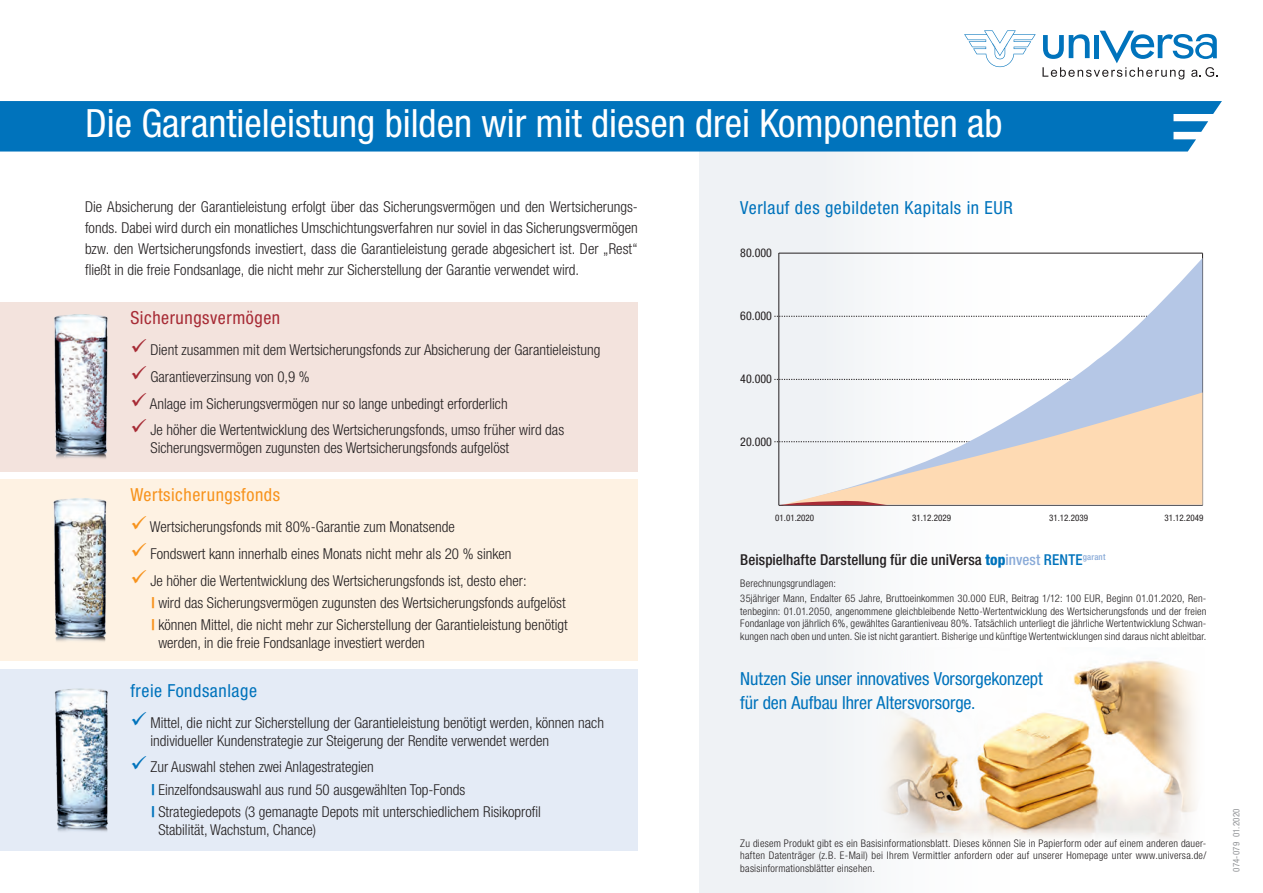
<style>
.page{position:relative;width:1263px;height:893px;background:#fff}
.page>*{position:absolute;margin:0;border:0;box-sizing:border-box;transform-origin:0 0}
.t1{font:condensed 39px "Helvetica Neue LT Std";color:#fff}
.t2{font:condensed 18px/24px "Helvetica Neue LT Std";color:#0073bc}
.t3{font:condensed 18px "Helvetica Neue LT Std";letter-spacing:.03em;color:#0073bc}
.t4{font:condensed 18px "Helvetica Neue LT Std";letter-spacing:.03em;color:#f7931d}
.t5{font:condensed 18px "Helvetica Neue LT Std";letter-spacing:.03em;color:#a72b35}
.t6{font:300 condensed 15px/22.2px "Helvetica Neue LT Std";color:#231f20}
.t7{font:500 condensed 15px "Helvetica Neue LT Std";letter-spacing:.005em;color:#231f20}
.t8{font:condensed 12px "Helvetica Neue LT Std";color:#231f20}
.t9{font:300 condensed 10.5px/12.6px "Helvetica Neue LT Std";letter-spacing:.015em;color:#231f20;text-align:justify}
.t10{font:condensed 9px "Helvetica Neue LT Std";color:#231f20}
.t11{font:condensed 9px "Helvetica Neue LT Std";letter-spacing:.025em;color:#939598}
.s1{color:#a72b35}
.s2{color:#f7931d}
.s3{font-weight:700;color:#f7931d}
.s4{color:#0073bc}
.s5{font-weight:700;color:#0073bc}
.s6{font-weight:800;color:#0073bc}
.s7{color:#89aad8}
</style>
<div class="page">
<div style="left:0;top:302px;width:638px;height:169px;background:#f3e3dd"></div>
<div style="left:0;top:479px;width:638px;height:182px;background:#fef2e3"></div>
<div style="left:0;top:669px;width:638px;height:182px;background:#e4ebf6"></div>
<div style="left:699px;top:152px;width:334px;height:741px;background:linear-gradient(to right,#ebeef2,#fff)"></div>
<div style="left:0;top:101px;width:1222px;height:51px;background:#0073bc"></div>
<svg style="left:1042px;top:31px;width:175px;height:48px"></svg>
<svg style="left:964px;top:30px;width:72px;height:37px"></svg>
<hr style="left:1202px;top:253px;width:1px;height:252px;background:#231f20">
<hr style="left:779px;top:253px;width:423px;height:1px;background:#231f20">
<hr style="left:779px;top:505px;width:423px;height:1px;background:#231f20">
<hr style="left:778px;top:253px;width:1px;height:252px;background:#231f20">
<svg style="left:783px;top:258px;width:419px;height:134px"></svg>
<svg style="left:782px;top:392px;width:420px;height:113px"></svg>
<svg style="left:779px;top:500px;width:110px;height:5px"></svg>
<img style="left:54px;top:314px;width:54px;height:145px">
<img style="left:53px;top:498px;width:54px;height:144px">
<img style="left:54px;top:688px;width:54px;height:144px">
<img style="left:844px;top:648px;width:352px;height:202px">
<h1 class="t1" style="left:85px;top:101px;width:919px">Die Garantieleistung bilden wir mit diesen drei Komponenten ab</h1>
<p class="t6" style="left:85px;top:196px;width:554px;line-height:21px;text-align:justify">Die Absicherung der Garantieleistung erfolgt über das Sicherungsvermögen und den Wertsicherungs&shy;fonds. Dabei wird durch ein monatliches Umschichtungsverfahren nur soviel in das Sicherungsvermögen bzw. den Wertsicherungsfonds investiert, dass die Garantieleistung gerade abgesichert ist. Der „Rest“ fließt in die freie Fondsanlage, die nicht mehr zur Sicherstellung der Garantie verwendet wird.</p>
<p class="t5" style="left:130px;top:307px;width:151px">Sicherungsvermögen</p>
<p class="t6" style="left:130px;top:338px;width:471px"><span class="s1">✓</span> Dient zusammen mit dem Wertsicherungsfonds zur Absicherung der Garantieleistung</p>
<p class="t6" style="left:130px;top:365px;width:181px"><span class="s1">✓</span> Garantieverzinsung von 0,9 %</p>
<p class="t6" style="left:130px;top:392px;width:379px"><span class="s1">✓</span> Anlage im Sicherungsvermögen nur so lange unbedingt erforderlich</p>
<p class="t6" style="left:150px;top:421px;width:415px;line-height:18px;text-indent:-20px"><span class="s1">✓</span> Je höher die Wertentwicklung des Wertsicherungsfonds, umso früher wird das<br>Sicherungsvermögen zugunsten des Wertsicherungsfonds aufgelöst</p>
<p class="t4" style="left:130px;top:485px;width:151px">Wertsicherungsfonds</p>
<p class="t6" style="left:130px;top:516px;width:326px"><span class="s2">✓</span> Wertsicherungsfonds mit 80%-Garantie zum Monatsende</p>
<p class="t6" style="left:130px;top:543px;width:383px"><span class="s2">✓</span> Fondswert kann innerhalb eines Monats nicht mehr als 20 % sinken</p>
<p class="t6" style="left:151px;top:569px;width:418px;text-indent:-21px"><span class="s2">✓</span> Je höher die Wertentwicklung des Wertsicherungsfonds ist, desto eher:<br><span class="s3">|</span> wird das Sicherungsvermögen zugunsten des Wertsicherungsfonds aufgelöst <span class="s3">|</span> können Mittel, die nicht mehr zur Sicherstellung der Garantieleistung benötigt</p>
<p class="t6" style="left:158px;top:632px;width:268px">werden, in die freie Fondsanlage investiert werden</p>
<p class="t3" style="left:130px;top:680px;width:128px">freie Fondsanlage</p>
<p class="t6" style="left:150px;top:713px;width:455px;line-height:18px;text-indent:-20px"><span class="s4">✓</span> Mittel, die nicht zur Sicherstellung der Garantieleistung benötigt werden, können nach individueller Kundenstrategie zur Steigerung der Rendite verwendet werden</p>
<p class="t6" style="left:151px;top:756px;width:391px;text-indent:-21px"><span class="s4">✓</span> Zur Auswahl stehen zwei Anlagestrategien<br><span class="s5">|</span> Einzelfondsauswahl aus rund 50 ausgewählten Top-Fonds<br><span class="s5">|</span> Strategiedepots (3 gemanagte Depots mit unterschiedlichem Risikoprofil</p>
<p class="t6" style="left:158px;top:818px;width:159px">Stabilität, Wachstum, Chance)</p>
<p class="t3" style="left:740px;top:197px;width:274px">Verlauf des gebildeten Kapitals in EUR</p>
<p class="t8" style="left:740px;top:246px;width:33px">80.000</p>
<p class="t8" style="left:740px;top:309px;width:33px">60.000</p>
<p class="t8" style="left:740px;top:372px;width:33px">40.000</p>
<p class="t8" style="left:740px;top:435px;width:33px">20.000</p>
<p class="t10" style="left:775px;top:512px;width:40px">01.01.2020</p>
<p class="t10" style="left:912px;top:512px;width:40px">31.12.2029</p>
<p class="t10" style="left:1049px;top:512px;width:40px">31.12.2039</p>
<p class="t10" style="left:1164px;top:512px;width:40px">31.12.2049</p>
<p class="t7" style="left:740px;top:550px;width:367px">Beispielhafte Darstellung für die uniVersa <span class="s6">top</span><span class="s7">invest</span> <span class="s4">RENTE</span><sup>garant</sup></p>
<p class="t9" style="left:740px;top:576px;width:468px;line-height:14.7px">Berechnungsgrundlagen:<br>35jähriger Mann, Endalter 65 Jahre, Bruttoeinkommen 30.000 EUR, Beitrag 1/12: 100 EUR, Beginn 01.01.2020, Ren-</p>
<p class="t9" style="left:740px;top:605px;width:468px">tenbeginn: 01.01.2050, angenommene gleichbleibende Netto-Wertentwicklung des Wertsicherungsfonds und der freien Fondanlage von jährlich 6%, gewähltes Garantieniveau 80%. Tatsächlich unterliegt die jährliche Wertentwicklung Schwan&shy;kungen nach oben und unten. Sie ist nicht garantiert. Bisherige und künftige Wertentwicklungen sind daraus nicht ableitbar.</p>
<p class="t2" style="left:740px;top:666px;width:304px">Nutzen Sie unser innovatives Vorsorgekonzept für den Aufbau Ihrer Altersvorsorge.</p>
<p class="t9" style="left:740px;top:836px;width:468px">Zu diesem Produkt gibt es ein Basisinformationsblatt. Dieses können Sie in Papierform oder auf einem anderen dauer&shy;haften Datenträger (z.B. E-Mail) bei Ihrem Vermittler anfordern oder auf unserer Homepage unter www.universa.de/ basisinformationsblätter einsehen.</p>
<p class="t11" style="left:1231px;top:872px;width:65px;rotate:-90deg">074-079 01.2020</p>
</div>
